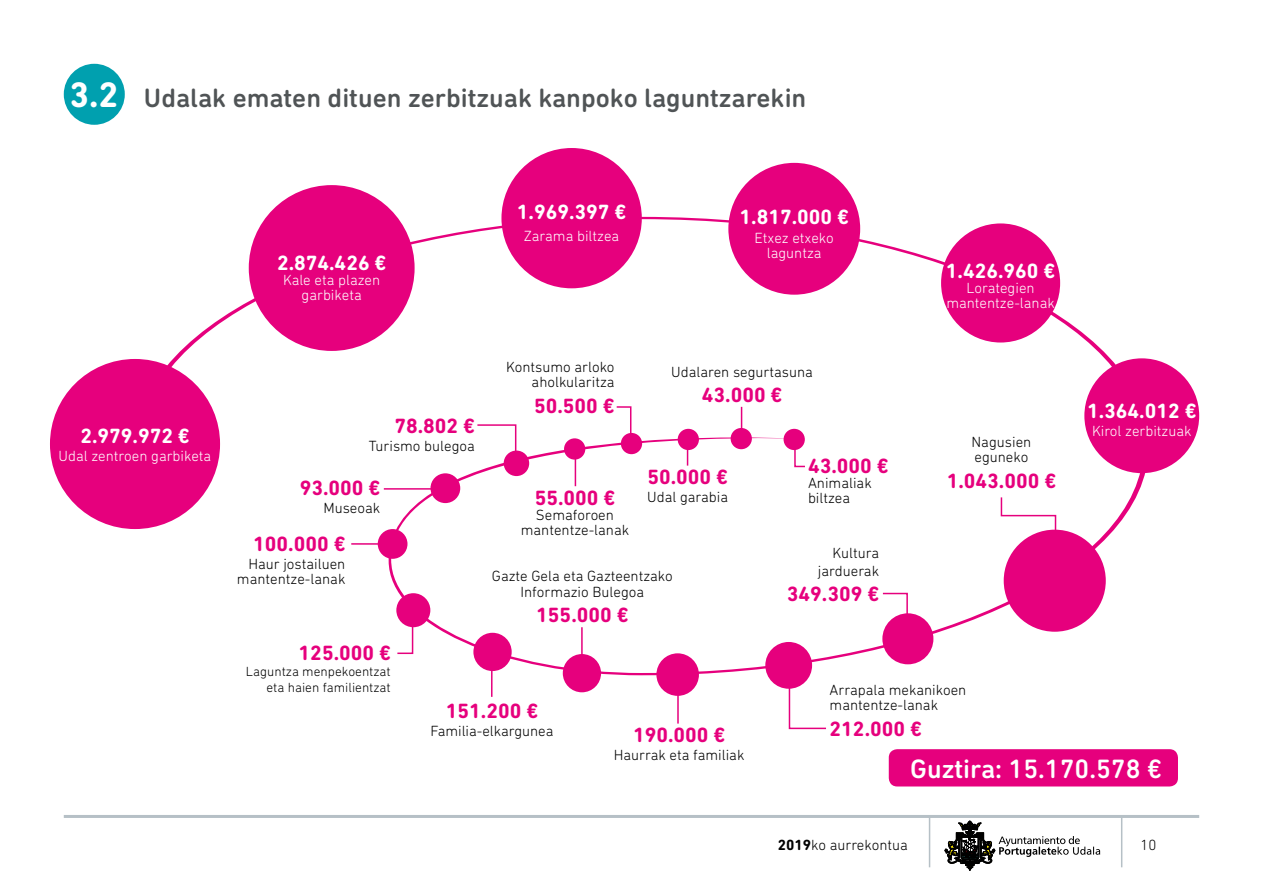
<style>
.page{position:relative;width:1263px;height:893px;background:#fff}
.page>*{position:absolute;margin:0;border:0;box-sizing:border-box;transform-origin:0 0}
.t1{font:500 27px "DIN Next Rounded LT Pro";color:#505456}
.t2{font:500 27px "DIN Next Rounded LT Pro";color:#fff}
.t3{font:700 21px "DIN Next Rounded LT Pro";color:#e6007d}
.t4{font:700 21px "DIN Next Rounded LT Pro";color:#fff}
.t5{font:300 15px/15px "DIN Next Rounded LT Pro";color:#000;text-align:right}
.t6{font:300 15px/15px "DIN Next Rounded LT Pro";color:#fff;text-align:center}
.t7{font:300 13.5px/16.2px "DIN Next Rounded LT Pro";color:#000;text-align:right}
.s1{font-weight:700;font-size:36px;color:#fff}
.s2{font-weight:700}
</style>
<div class="page">
<hr style="left:64px;top:815px;width:1135px;height:3px;background:#b6c0c6">
<hr style="left:929px;top:816px;width:1px;height:51px;background:#b6c0c6">
<hr style="left:1121px;top:816px;width:1px;height:51px;background:#b6c0c6">
<svg style="left:945px;top:821px;width:155px;height:49px"></svg>
<div style="left:889px;top:749px;width:289px;height:37px;background:#e6007d;border-radius:9px"></div>
<div style="left:64px;top:64px;width:61px;height:61px;background:#00a0af;border-radius:50%"></div>
<div style="left:728px;top:163px;width:132px;height:132px;background:#e6007d;border-radius:50%"></div>
<div style="left:501px;top:148px;width:141px;height:140px;background:#e6007d;border-radius:50%"></div>
<svg style="left:135px;top:217px;width:1011px;height:458px"></svg>
<div style="left:50px;top:359px;width:170px;height:170px;background:#e6007d;border-radius:50%"></div>
<div style="left:249px;top:185px;width:166px;height:166px;background:#e6007d;border-radius:50%"></div>
<div style="left:941px;top:223px;width:119px;height:119px;background:#e6007d;border-radius:50%"></div>
<div style="left:1084px;top:358px;width:115px;height:115px;background:#e6007d;border-radius:50%"></div>
<div style="left:882px;top:613px;width:51px;height:51px;background:#e6007d;border-radius:50%"></div>
<div style="left:765px;top:642px;width:47px;height:47px;background:#e6007d;border-radius:50%"></div>
<div style="left:656px;top:653px;width:43px;height:43px;background:#e6007d;border-radius:50%"></div>
<div style="left:563px;top:654px;width:38px;height:38px;background:#e6007d;border-radius:50%"></div>
<div style="left:473px;top:633px;width:39px;height:38px;background:#e6007d;border-radius:50%"></div>
<div style="left:396px;top:593px;width:34px;height:34px;background:#e6007d;border-radius:50%"></div>
<div style="left:378px;top:529px;width:29px;height:30px;background:#e6007d;border-radius:50%"></div>
<div style="left:430px;top:473px;width:30px;height:30px;background:#e6007d;border-radius:50%"></div>
<div style="left:504px;top:451px;width:25px;height:25px;background:#e6007d;border-radius:50%"></div>
<div style="left:564px;top:438px;width:21px;height:22px;background:#e6007d;border-radius:50%"></div>
<div style="left:621px;top:433px;width:21px;height:21px;background:#e6007d;border-radius:50%"></div>
<div style="left:678px;top:429px;width:21px;height:21px;background:#e6007d;border-radius:50%"></div>
<div style="left:731px;top:428px;width:21px;height:21px;background:#e6007d;border-radius:50%"></div>
<div style="left:783px;top:429px;width:22px;height:21px;background:#e6007d;border-radius:50%"></div>
<svg style="left:788px;top:681px;width:38px;height:49px"></svg>
<svg style="left:491px;top:671px;width:1px;height:26px"></svg>
<hr style="left:351px;top:543px;width:29px;height:2px;background:#e6007d">
<svg style="left:396px;top:608px;width:18px;height:47px"></svg>
<svg style="left:575px;top:460px;width:1px;height:26px"></svg>
<svg style="left:793px;top:435px;width:13px;height:33px"></svg>
<svg style="left:615px;top:405px;width:17px;height:33px"></svg>
<div style="left:1004px;top:530px;width:102px;height:102px;background:#e6007d;border-radius:50%"></div>
<svg style="left:881px;top:592px;width:28px;height:25px"></svg>
<hr style="left:677px;top:690px;width:2px;height:34px;background:#e6007d">
<hr style="left:581px;top:627px;width:2px;height:33px;background:#e6007d">
<hr style="left:687px;top:432px;width:1px;height:34px;background:#e6007d">
<hr style="left:741px;top:407px;width:1px;height:33px;background:#e6007d">
<hr style="left:384px;top:488px;width:61px;height:2px;background:#e6007d">
<svg style="left:476px;top:424px;width:41px;height:35px"></svg>
<svg style="left:1000px;top:496px;width:57px;height:47px"></svg>
<h1 class="t1" style="left:69px;top:82px;width:739px"><span class="s1">3.2</span> Udalak ematen dituen zerbitzuak kanpoko laguntzarekin</h1>
<h2 class="t4" style="left:80px;top:424px;width:111px">2.979.972 €</h2>
<p class="t6" style="left:59px;top:448px;width:154px">Udal zentroen garbiketa</p>
<h2 class="t4" style="left:277px;top:251px;width:111px">2.874.426 €</h2>
<p class="t6" style="left:283px;top:272px;width:99px">Kale eta plazen garbiketa</p>
<h2 class="t4" style="left:517px;top:199px;width:111px">1.969.397 €</h2>
<p class="t6" style="left:524px;top:228px;width:97px">Zarama biltzea</p>
<h2 class="t4" style="left:739px;top:204px;width:111px">1.817.000 €</h2>
<p class="t6" style="left:754px;top:230px;width:81px">Etxez etxeko laguntza</p>
<h2 class="t3" style="left:394px;top:413px;width:82px">78.802 €</h2>
<p class="t5" style="left:369px;top:438px;width:108px">Turismo bulegoa</p>
<h2 class="t3" style="left:300px;top:475px;width:82px">93.000 €</h2>
<p class="t5" style="left:323px;top:500px;width:58px">Museoak</p>
<h2 class="t3" style="left:253px;top:531px;width:94px">100.000 €</h2>
<p class="t5" style="left:237px;top:556px;width:110px">Haur jostailuen mantentze-lanak</p>
<p class="t5" style="left:506px;top:360px;width:110px">Kontsumo arloko aholkularitza</p>
<h2 class="t3" style="left:534px;top:393px;width:82px">50.500 €</h2>
<h2 class="t3" style="left:535px;top:486px;width:82px">55.000 €</h2>
<p class="t5" style="left:521px;top:507px;width:110px;text-align:center">Semaforoen mantentze-lanak</p>
<p class="t5" style="left:671px;top:364px;width:143px">Udalaren segurtasuna</p>
<h2 class="t3" style="left:702px;top:383px;width:82px">43.000 €</h2>
<h2 class="t3" style="left:647px;top:465px;width:82px">50.000 €</h2>
<p class="t5" style="left:647px;top:489px;width:82px">Udal garabia</p>
<h2 class="t3" style="left:808px;top:453px;width:82px">43.000 €</h2>
<p class="t5" style="left:808px;top:475px;width:65px;text-align:left">Animaliak biltzea</p>
<p class="t5" style="left:492px;top:567px;width:182px;line-height:16.2px;text-align:center">Gazte Gela eta Gazteentzako<br>Informazio Bulegoa</p>
<h2 class="t3" style="left:536px;top:603px;width:94px">155.000 €</h2>
<p class="t5" style="left:818px;top:543px;width:63px;line-height:18px">Kultura jarduerak</p>
<h2 class="t3" style="left:787px;top:581px;width:94px">349.309 €</h2>
<h2 class="t4" style="left:946px;top:259px;width:111px">1.426.960 €</h2>
<p class="t6" style="left:946px;top:280px;width:110px">Lorategien mantentze-lanak</p>
<p class="t5" style="left:971px;top:435px;width:61px;text-align:left">Nagusien eguneko</p>
<h2 class="t3" style="left:947px;top:468px;width:111px">1.043.000 €</h2>
<h2 class="t4" style="left:1087px;top:399px;width:111px">1.364.012 €</h2>
<p class="t6" style="left:1092px;top:424px;width:101px">Kirol zerbitzuak</p>
<h2 class="t3" style="left:299px;top:640px;width:94px">125.000 €</h2>
<p class="t7" style="left:246px;top:663px;width:146px">Laguntza menpekoentzat eta haien familientzat</p>
<h2 class="t3" style="left:446px;top:698px;width:94px">151.200 €</h2>
<p class="t5" style="left:430px;top:723px;width:125px">Familia-elkargunea</p>
<h2 class="t3" style="left:633px;top:722px;width:94px">190.000 €</h2>
<p class="t5" style="left:614px;top:747px;width:132px">Haurrak eta familiak</p>
<p class="t5" style="left:830px;top:683px;width:138px;text-align:left">Arrapala mekanikoen mantentze-lanak</p>
<h2 class="t3" style="left:830px;top:716px;width:94px">212.000 €</h2>
<h1 class="t2" style="left:910px;top:753px;width:253px">Guztira: 15.170.578 €</h1>
<p class="t5" style="left:778px;top:838px;width:132px"><span class="s2">2019</span>ko aurrekontua</p>
<p class="t5" style="left:1140px;top:838px;width:17px">10</p>
</div>
